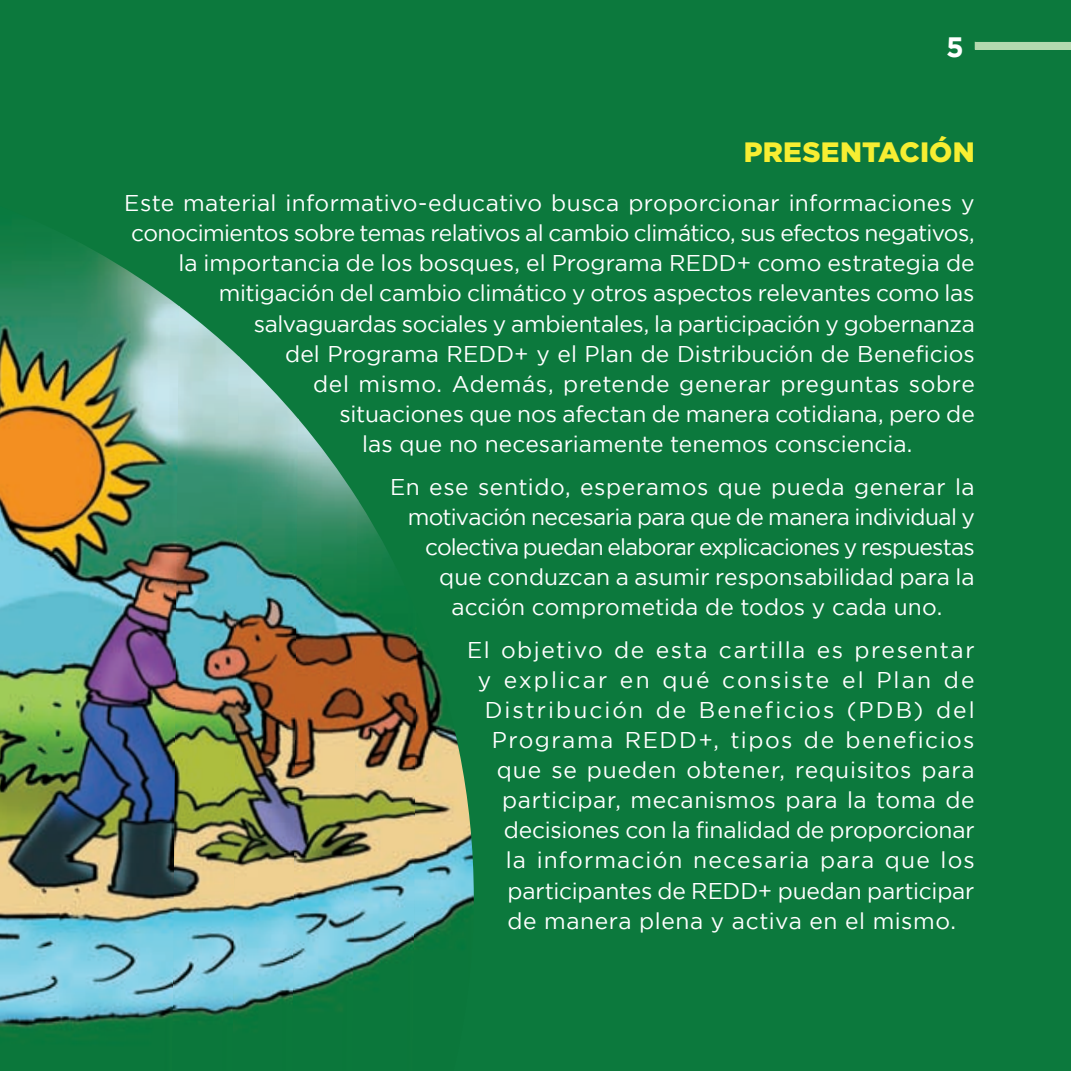
<style>
.page{position:relative;width:1071px;height:1071px;background:#0c793d}
.page>*{position:absolute;margin:0;border:0;box-sizing:border-box;transform-origin:0 0}
.t1{font:900 28px "Gotham";letter-spacing:.005em;color:#f7ee32}
.t2{font:700 28px "Gotham";color:#fff}
.t3{font:22.75px "Gotham";color:#fff}
.t4{font:22.75px "Gotham";letter-spacing:-.025em;color:#fff}
.t5{font:22.75px "Gotham";letter-spacing:.025em;color:#fff}
.t6{font:22.75px "Gotham";letter-spacing:.065em;color:#fff}
.t7{font:22.75px "Gotham";letter-spacing:-.035em;color:#fff}
.t8{font:22.75px "Gotham";letter-spacing:.03em;color:#fff}
.t9{font:22.75px "Gotham";letter-spacing:.04em;color:#fff}
.t10{font:22.75px "Gotham";letter-spacing:.09em;color:#fff}
.t11{font:22.75px "Gotham";letter-spacing:.05em;color:#fff}
.t12{font:22.75px "Gotham";letter-spacing:.095em;color:#fff}
</style>
<div class="page">
<img style="left:0;top:243px;width:179px;height:793px">
<img style="left:172px;top:306px;width:66px;height:730px">
<img style="left:232px;top:356px;width:67px;height:680px">
<img style="left:292px;top:419px;width:65px;height:617px">
<img style="left:352px;top:499px;width:61px;height:537px">
<img style="left:413px;top:635px;width:61px;height:309px">
<div style="left:975px;top:42px;width:96px;height:8px;background:#b4d9af"></div>
<p class="t2" style="left:946px;top:30px;width:19px">5</p>
<p class="t1" style="left:744px;top:136px;width:232px">PRESENTACIÓN</p>
<p class="t3" style="left:124px;top:191px;width:852px">Este material informativo-educativo busca proporcionar informaciones y</p>
<p class="t4" style="left:131px;top:221px;width:845px">conocimientos sobre temas relativos al cambio climático, sus efectos negativos,</p>
<p class="t3" style="left:178px;top:251px;width:798px">la importancia de los bosques, el Programa REDD+ como estrategia de</p>
<p class="t3" style="left:219px;top:281px;width:757px">mitigación del cambio climático y otros aspectos relevantes como las</p>
<p class="t3" style="left:254px;top:311px;width:723px">salvaguardas sociales y ambientales, la participación y gobernanza</p>
<p class="t3" style="left:285px;top:341px;width:691px">del Programa REDD+ y el Plan de Distribución de Beneficios</p>
<p class="t8" style="left:313px;top:371px;width:663px">del mismo. Además, pretende generar preguntas sobre</p>
<p class="t3" style="left:339px;top:401px;width:637px">situaciones que nos afectan de manera cotidiana, pero de</p>
<p class="t3" style="left:362px;top:431px;width:552px">las que no necesariamente tenemos consciencia.</p>
<p class="t5" style="left:390px;top:474px;width:586px">En ese sentido, esperamos que pueda generar la</p>
<p class="t4" style="left:408px;top:504px;width:569px">motivación necesaria para que de manera individual y</p>
<p class="t7" style="left:425px;top:534px;width:551px">colectiva puedan elaborar explicaciones y respuestas</p>
<p class="t3" style="left:439px;top:564px;width:537px">que conduzcan a asumir responsabilidad para la</p>
<p class="t3" style="left:451px;top:594px;width:492px">acción comprometida de todos y cada uno.</p>
<p class="t6" style="left:467px;top:637px;width:509px">El objetivo de esta cartilla es presentar</p>
<p class="t12" style="left:478px;top:667px;width:498px">y explicar en qué consiste el Plan de</p>
<p class="t10" style="left:485px;top:697px;width:492px">Distribución de Beneficios (PDB) del</p>
<p class="t6" style="left:492px;top:727px;width:484px">Programa REDD+, tipos de beneficios</p>
<p class="t9" style="left:497px;top:757px;width:479px">que se pueden obtener, requisitos para</p>
<p class="t5" style="left:502px;top:788px;width:474px">participar, mecanismos para la toma de</p>
<p class="t3" style="left:504px;top:818px;width:472px">decisiones con la finalidad de proporcionar</p>
<p class="t11" style="left:506px;top:848px;width:471px">la información necesaria para que los</p>
<p class="t3" style="left:507px;top:878px;width:469px">participantes de REDD+ puedan participar</p>
<p class="t5" style="left:507px;top:908px;width:450px">de manera plena y activa en el mismo.</p>
</div>
